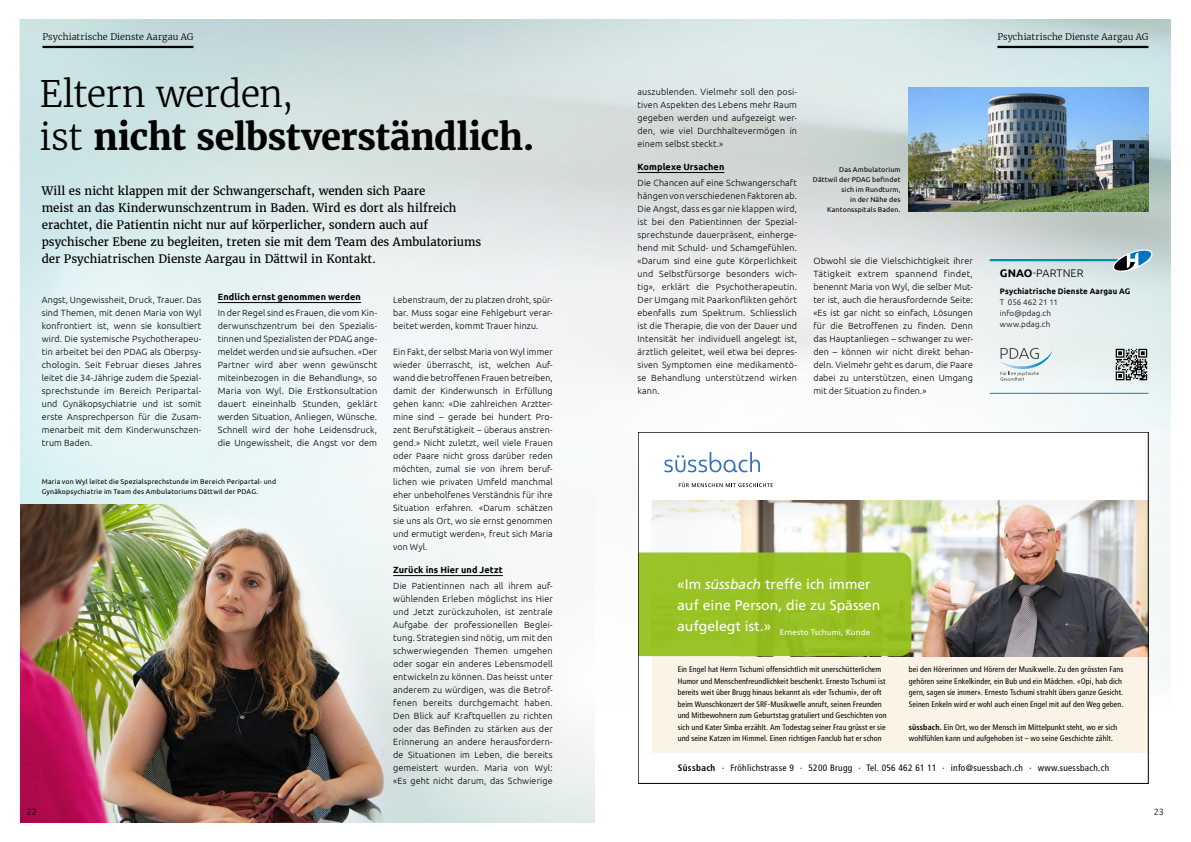
<style>
.page{position:relative;width:1191px;height:842px;background:#fff}
.page>*{position:absolute;margin:0;border:0;box-sizing:border-box;transform-origin:0 0}
.t1{font:700 36px/43px "Merriweather";letter-spacing:-.015em;color:#000}
.t2{font:14px/21px "Frutiger";color:#fff}
.t3{font:11.5px/17px "Merriweather";color:#000}
.t4{font:300 11px "Ubuntu";letter-spacing:.005em;color:#000}
.t5{font:condensed 9.2px "Frutiger";letter-spacing:.035em;color:#000}
.t6{font:300 9px/13px "Ubuntu";letter-spacing:.01em;color:#000;text-align:justify}
.t7{font:700 9px "Ubuntu";letter-spacing:.01em;color:#000}
.t8{font:300 9px "Merriweather";letter-spacing:.005em;color:#000}
.t9{font:condensed 8px/11.5px "Frutiger";letter-spacing:.01em;color:#000}
.t10{font:300 8px/11px "Ubuntu";letter-spacing:.015em;color:#000}
.t11{font:8px "Frutiger";letter-spacing:.01em;color:#fff}
.t12{font:700 8px "Ubuntu";letter-spacing:.02em;color:#000}
.t13{font:7px/10px "Ubuntu";letter-spacing:.02em;color:#000;text-align:right}
.s1{font-weight:300}
.s2{font-weight:700}
.s3{font-style:italic}
</style>
<div class="page">
<img style="left:20px;top:20px;width:1150px;height:485px">
<img style="left:20px;top:505px;width:365px;height:317px">
<img style="left:908px;top:88px;width:240px;height:124px">
<div style="left:595px;top:408px;width:584px;height:421px;background:#fff"></div>
<svg style="left:20px;top:217px;width:242px;height:293px;background:#e1f1f1"></svg>
<svg style="left:385px;top:474px;width:420px;height:349px;fill:#f4f7f8"></svg>
<hr style="left:997px;top:46px;width:151px;height:2px;background:#000">
<hr style="left:43px;top:46px;width:150px;height:2px;background:#000">
<hr style="left:989px;top:393px;width:159px;height:1px;background:#00919d">
<hr style="left:989px;top:259px;width:154px;height:2px;background:#00919d">
<svg style="left:1111px;top:248px;width:43px;height:25px"></svg>
<svg style="left:1114px;top:348px;width:34px;height:34px"></svg>
<svg style="left:1115px;top:349px;width:32px;height:31px"></svg>
<svg style="left:997px;top:348px;width:55px;height:33px"></svg>
<hr style="left:218px;top:302px;width:143px;height:1px;background:#000">
<hr style="left:393px;top:575px;width:110px;height:1px;background:#000">
<hr style="left:637px;top:172px;width:87px;height:1px;background:#000">
<div style="left:638px;top:432px;width:510px;height:351px;background:#fff"></div>
<div style="left:651px;top:501px;width:497px;height:252px;background:#fcf3e7"></div>
<img style="left:911px;top:522px;width:235px;height:134px">
<svg style="left:664px;top:452px;width:96px;height:20px"></svg>
<svg style="left:679px;top:482px;width:94px;height:5px"></svg>
<svg style="left:911px;top:500px;width:235px;height:22px"></svg>
<svg style="left:640px;top:500px;width:271px;height:156px;background:#b0cb5f"></svg>
<p class="t8" style="left:43px;top:31px;width:152px">Psychiatrische Dienste Aargau AG</p>
<p class="t8" style="left:997px;top:31px;width:152px">Psychiatrische Dienste Aargau AG</p>
<h1 class="t1" style="left:40px;top:72px;width:496px"><span class="s1">Eltern werden,<br>ist</span> nicht selbstverständlich.</h1>
<p class="t3" style="left:42px;top:182px;width:441px">Will es nicht klappen mit der Schwangerschaft, wenden sich Paare<br>meist an das Kinderwunschzentrum in Baden. Wird es dort als hilfreich erachtet, die Patientin nicht nur auf körperlicher, sondern auch auf psychischer Ebene zu begleiten, treten sie mit dem Team des Ambulatoriums der Psychiatrischen Dienste Aargau in Dättwil in Kontakt.</p>
<p class="t6" style="left:42px;top:293px;width:161px">Angst, Ungewissheit, Druck, Trauer. Das sind Themen, mit denen Maria von Wyl konfrontiert ist, wenn sie konsultiert wird. Die systemische Psychotherapeu&shy;tin arbeitet bei den PDAG als Oberpsy&shy;chologin. Seit Februar dieses Jahres leitet die 34-Jährige zudem die Spezial&shy;sprechstunde im Bereich Peripartal&shy;und Gynäkopsychiatrie und ist somit erste Ansprechperson für die Zusam&shy;menarbeit mit dem Kinderwunschzen&shy;trum Baden.</p>
<p class="t7" style="left:218px;top:291px;width:145px">Endlich ernst genommen werden</p>
<p class="t6" style="left:218px;top:306px;width:161px">In der Regel sind es Frauen, die vom Kin&shy;derwunschzentrum bei den Spezialis&shy;tinnen und Spezialisten der PDAG ange&shy;meldet werden und sie aufsuchen. «Der Partner wird aber wenn gewünscht miteinbezogen in die Behandlung», so Maria von Wyl. Die Erstkonsultation dauert eineinhalb Stunden, geklärt werden Situation, Anliegen, Wünsche.<br>Schnell wird der hohe Leidensdruck, die Ungewissheit, die Angst vor dem</p>
<p class="t13" style="left:42px;top:477px;width:236px;text-align:left">Maria von Wyl leitet die Spezialsprechstunde im Bereich Peripartal- und<br>Gynäkopsychiatrie im Team des Ambulatoriums Dättwil der PDAG.</p>
<p class="t6" style="left:393px;top:293px;width:161px">Lebenstraum, der zu platzen droht, spür&shy;bar. Muss sogar eine Fehlgeburt verar&shy;beitet werden, kommt Trauer hinzu.</p>
<p class="t6" style="left:393px;top:345px;width:161px">Ein Fakt, der selbst Maria von Wyl immer wieder überrascht, ist, welchen Auf&shy;wand die betroffenen Frauen betreiben, damit der Kinderwunsch in Erfüllung gehen kann: «Die zahlreichen Arztter&shy;mine sind – gerade bei hundert Pro&shy;zent Berufstätigkeit – überaus anstren&shy;gend.» Nicht zuletzt, weil viele Frauen oder Paare nicht gross darüber reden möchten, zumal sie von ihrem beruf&shy;lichen wie privaten Umfeld manchmal eher unbeholfenes Verständnis für ihre Situation erfahren. «Darum schätzen sie uns als Ort, wo sie ernst genommen und ermutigt werden», freut sich Maria von Wyl.</p>
<p class="t7" style="left:393px;top:564px;width:111px">Zurück ins Hier und Jetzt</p>
<p class="t6" style="left:393px;top:579px;width:161px">Die Patientinnen nach all ihrem auf&shy;wühlenden Erleben möglichst ins Hier und Jetzt zurückzuholen, ist zentrale Aufgabe der professionellen Beglei&shy;tung. Strategien sind nötig, um mit den schwerwiegenden Themen umgehen oder sogar ein anderes Lebensmodell entwickeln zu können. Das heisst unter anderem zu würdigen, was die Betrof&shy;fenen bereits durchgemacht haben.<br>Den Blick auf Kraftquellen zu richten oder das Befinden zu stärken aus der Erinnerung an andere herausfordern&shy;de Situationen im Leben, die bereits gemeistert wurden. Maria von Wyl: «Es geht nicht darum, das Schwierige</p>
<p class="t6" style="left:637px;top:85px;width:161px">auszublenden. Vielmehr soll den posi&shy;tiven Aspekten des Lebens mehr Raum gegeben werden und aufgezeigt wer&shy;den, wie viel Durchhaltevermögen in einem selbst steckt.»</p>
<p class="t7" style="left:637px;top:161px;width:88px">Komplexe Ursachen</p>
<p class="t6" style="left:637px;top:176px;width:161px">Die Chancen auf eine Schwangerschaft hängen von verschiedenen Faktoren ab.<br>Die Angst, dass es gar nie klappen wird, ist bei den Patientinnen der Spezial&shy;sprechstunde dauerpräsent, einherge&shy;hend mit Schuld- und Schamgefühlen. «Darum sind eine gute Körperlichkeit und Selbstfürsorge besonders wich&shy;tig», erklärt die Psychotherapeutin.<br>Der Umgang mit Paarkonflikten gehört ebenfalls zum Spektrum. Schliesslich ist die Therapie, die von der Dauer und Intensität her individuell angelegt ist, ärztlich geleitet, weil etwa bei depres&shy;siven Symptomen eine medikamentö&shy;se Behandlung unterstützend wirken kann.</p>
<p class="t13" style="left:813px;top:164px;width:89px">Das Ambulatorium<br>Dättwil der PDAG befindet sich im Rundturm,<br>in der Nähe des<br>Kantonsspitals Baden.</p>
<p class="t6" style="left:813px;top:254px;width:161px">Obwohl sie die Vielschichtigkeit ihrer Tätigkeit extrem spannend findet, benennt Maria von Wyl, die selber Mut&shy;ter ist, auch die herausfordernde Seite: «Es ist gar nicht so einfach, Lösungen für die Betroffenen zu finden. Denn das Hauptanliegen – schwanger zu wer&shy;den – können wir nicht direkt behan&shy;deln. Vielmehr geht es darum, die Paare dabei zu unterstützen, einen Umgang mit der Situation zu finden.»</p>
<p class="t4" style="left:999px;top:266px;width:85px"><span class="s2">GNAO</span>-PARTNER</p>
<p class="t12" style="left:999px;top:286px;width:132px">Psychiatrische Dienste Aargau AG</p>
<p class="t10" style="left:999px;top:296px;width:60px">T 056 462 21 11 info@pdag.ch www.pdag.ch</p>
<h2 class="t2" style="left:677px;top:573px;width:205px">«Im <span class="s3">süssbach</span> treffe ich immer auf eine Person, die zu Spässen</h2>
<p class="t11" style="left:677px;top:627px;width:195px"><sup>aufgelegt</sup> <sup>ist.»</sup> Ernesto Tschumi, Kunde</p>
<p class="t9" style="left:677px;top:664px;width:210px">Ein Engel hat Herrn Tschumi offensichtlich mit unerschütterlichem Humor und Menschenfreundlichkeit beschenkt. Ernesto Tschumi ist bereits weit über Brugg hinaus bekannt als «der Tschumi», der oft beim Wunschkonzert der SRF-Musikwelle anruft, seinen Freunden und Mitbewohnern zum Geburtstag gratuliert und Geschichten von sich und Kater Simba erzählt. Am Todestag seiner Frau grüsst er sie und seine Katzen im Himmel. Einen richtigen Fanclub hat er schon</p>
<p class="t9" style="left:909px;top:664px;width:216px">bei den Hörerinnen und Hörern der Musikwelle. Zu den grössten Fans gehören seine Enkelkinder, ein Bub und ein Mädchen. «Opi, hab dich gern, sagen sie immer». Ernesto Tschumi strahlt übers ganze Gesicht.<br>Seinen Enkeln wird er wohl auch einen Engel mit auf den Weg geben.</p>
<p class="t9" style="left:909px;top:721px;width:210px"><span class="s2">süssbach.</span> Ein Ort, wo der Mensch im Mittelpunkt steht, wo er sich wohlfühlen kann und aufgehoben ist – wo seine Geschichte zählt.</p>
<p class="t5" style="left:678px;top:763px;width:433px"><span class="s2">Süssbach</span> · Fröhlichstrasse 9 · 5200 Brugg · Tel. 056 462 61 11 · info@suessbach.ch · www.suessbach.ch</p>
<p class="t6" style="left:27px;top:805px;width:12px">22</p>
<p class="t6" style="left:1153px;top:805px;width:12px">23</p>
</div>
